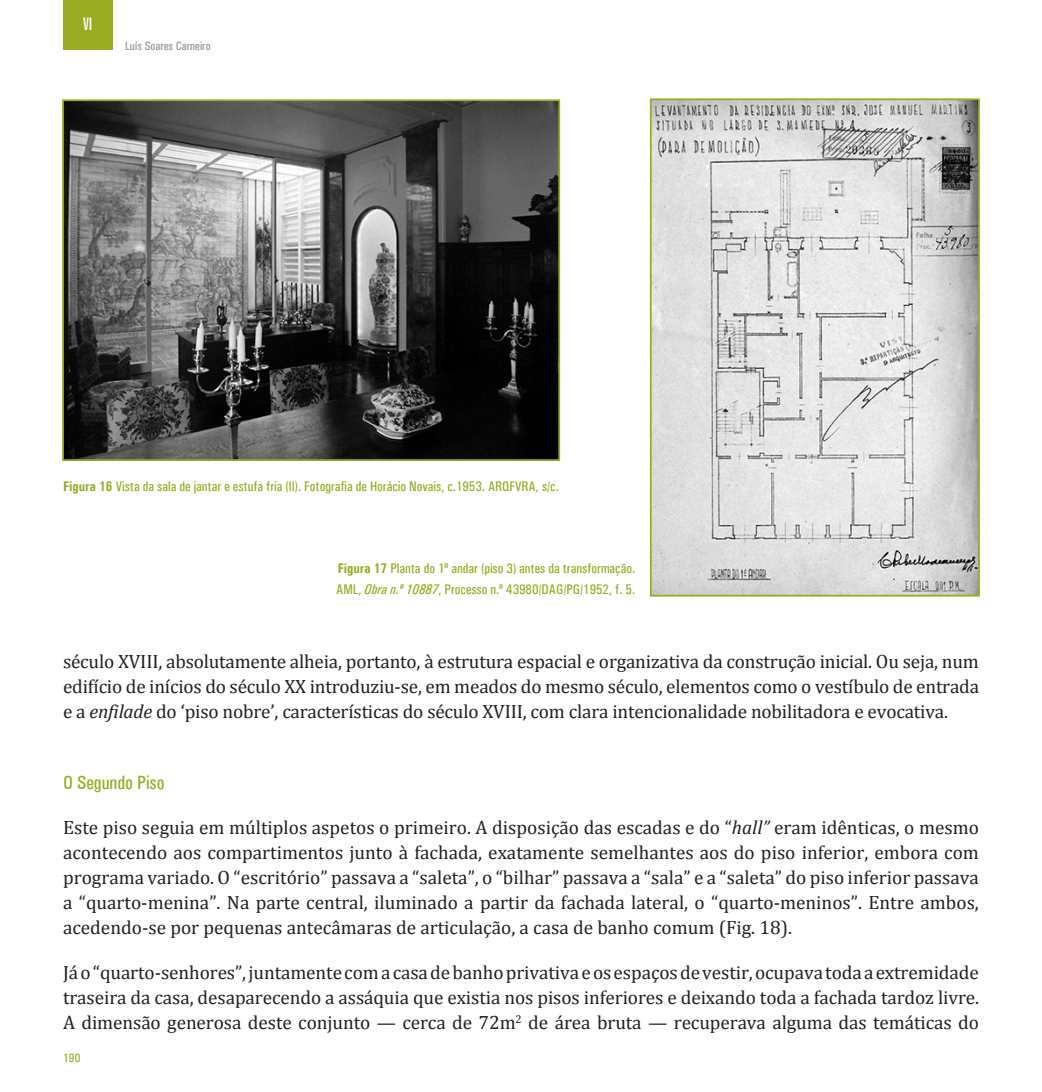
<style>
.page{position:relative;width:1042px;height:1092px;background:#fff}
.page>*{position:absolute;margin:0;border:0;box-sizing:border-box;transform-origin:0 0}
.texto{font:19.25px/25px "Cambria";letter-spacing:-.005em;color:#231f20;text-align:justify}
.titulo_txt_a{font:500 condensed 19.25px "Univers";color:#99ab22}
.t1{font:extra-condensed 17.5px "Zurich BT";color:#fff}
.legenda{font:500 condensed 14px/21px "Univers";color:#99ab22}
.t2{font:500 condensed 12.25px "Univers";color:#939598}
.t3{font:500 condensed 12.25px "Univers";color:#99ab22}
.s1{font-weight:700}
.s2{font-style:italic}
</style>
<div class="page">
<div style="left:63px;top:0;width:50px;height:50px;background:#99ab22"></div>
<img style="left:65px;top:102px;width:492px;height:356px">
<div style="left:62px;top:99px;width:498px;height:362px;border:2px solid #99ab22"></div>
<img style="left:653px;top:101px;width:324px;height:492px">
<div style="left:650px;top:98px;width:330px;height:498px;border:2px solid #99ab22"></div>
<p class="t1" style="left:83px;top:14px;width:11px">VI</p>
<p class="t2" style="left:125px;top:38px;width:87px">Luís Soares Carneiro</p>
<p class="legenda" style="left:63px;top:476px;width:497px"><span class="s1">Figura 16</span> Vista da sala de jantar e estufa fria (II). Fotografia de Horácio Novais, c.1953. ARQFVRA, s/c.</p>
<p class="legenda" style="left:336px;top:557px;width:300px"><span class="s1">Figura 17</span> Planta do 1º andar (piso 3) antes da transformação.<br>AML, <span class="s2">Obra n.º 10887</span>, Processo n.º 43980/DAG/PG/1952, f. 5.</p>
<p class="texto" style="left:63px;top:648px;width:917px">século XVIII, absolutamente alheia, portanto, à estrutura espacial e organizativa da construção inicial. Ou seja, num edifício de inícios do século XX introduziu-se, em meados do mesmo século, elementos como o vestíbulo de entrada e a <span class="s2">enfilade</span> do ‘piso nobre’, características do século XVIII, com clara intencionalidade nobilitadora e evocativa.</p>
<p class="titulo_txt_a" style="left:63px;top:771px;width:103px">O Segundo Piso</p>
<p class="texto" style="left:63px;top:814px;width:917px">Este piso seguia em múltiplos aspetos o primeiro. A disposição das escadas e do “<span class="s2">hall”</span> eram idênticas, o mesmo acontecendo aos compartimentos junto à fachada, exatamente semelhantes aos do piso inferior, embora com programa variado. O “escritório” passava a “saleta”, o “bilhar” passava a “sala” e a “saleta” do piso inferior passava a “quarto-menina”. Na parte central, iluminado a partir da fachada lateral, o “quarto-meninos”. Entre ambos, acedendo-se por pequenas antecâmaras de articulação, a casa de banho comum (Fig. 18).</p>
<p class="texto" style="left:63px;top:959px;width:917px">Já o “quarto-senhores”, juntamente com a casa de banho privativa e os espaços de vestir, ocupava toda a extremidade traseira da casa, desaparecendo a assáquia que existia nos pisos inferiores e deixando toda a fachada tardoz livre.<br>A dimensão generosa deste conjunto — cerca de 72m<sup>2</sup> de área bruta — recuperava alguma das temáticas do</p>
<p class="t3" style="left:63px;top:1050px;width:19px">190</p>
</div>
